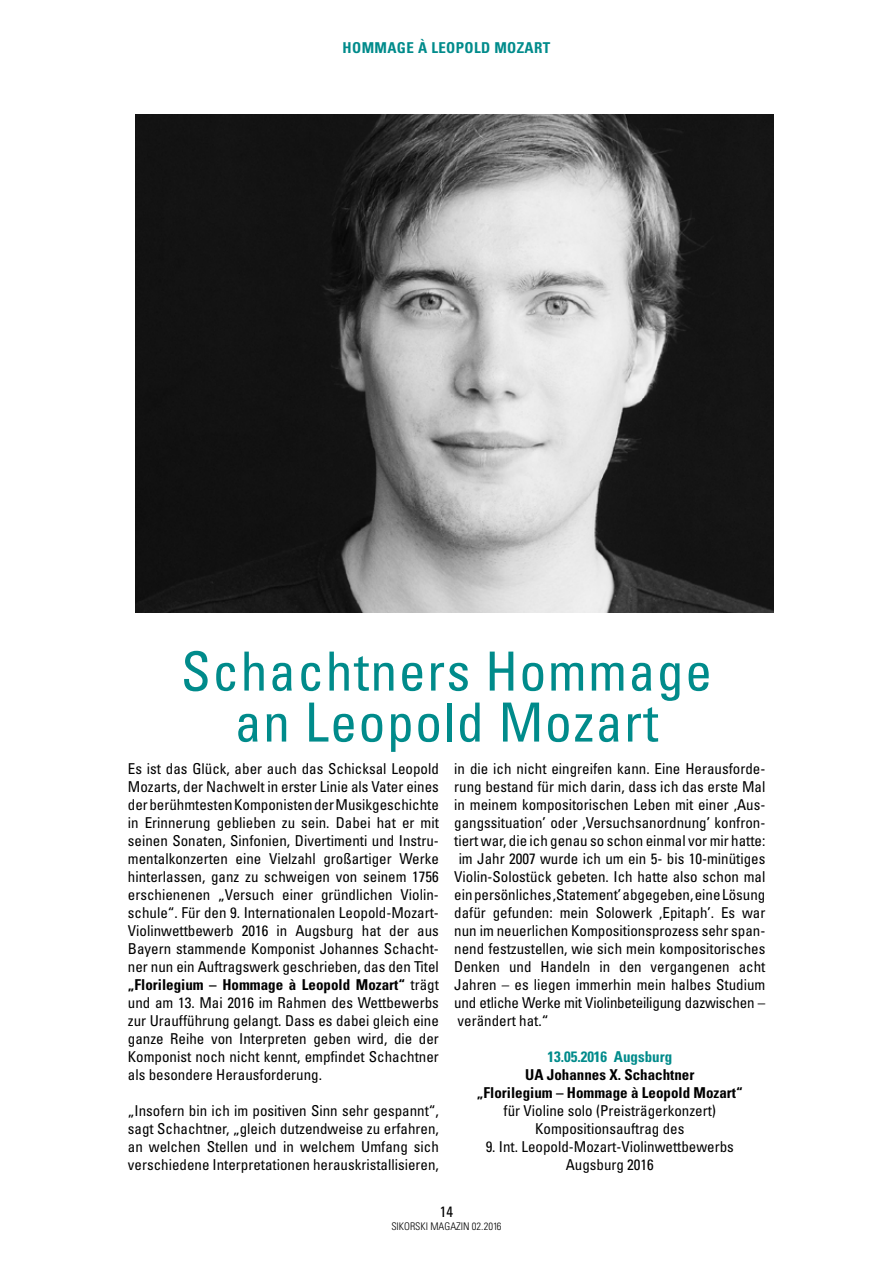
<style>
.page{position:relative;width:893px;height:1263px;background:#fff}
.page>*{position:absolute;margin:0;border:0;box-sizing:border-box;transform-origin:0 0}
.t1{font:condensed 54px/51px "Univers LT Std";letter-spacing:.025em;color:#008b8b;text-align:center}
.t2{font:condensed 15px/18px "Univers LT Std";color:#000;text-align:justify}
.t3{font:700 condensed 15px/18px "Univers LT Std";color:#000;text-align:center}
.t4{font:700 condensed 15px "Univers LT Std";letter-spacing:.025em;color:#008b8b}
.t5{font:700 condensed 15px "Univers LT Std";color:#008b8b}
.t6{font:300 condensed 10.5px "Univers LT Std";color:#000}
.s1{font-weight:700}
</style>
<div class="page">
<img style="left:135px;top:115px;width:638px;height:497px">
<p class="t4" style="left:343px;top:39px;width:209px">HOMMAGE À LEOPOLD MOZART</p>
<h1 class="t1" style="left:181px;top:645px;width:533px">Schachtners Hommage an Leopold Mozart</h1>
<p class="t2" style="left:128px;top:759px;width:313px">Es ist das Glück, aber auch das Schicksal Leopold Mozarts, der Nachwelt in erster Linie als Vater eines der berühmtesten Komponisten der Musikgeschichte in Erinnerung geblieben zu sein. Dabei hat er mit seinen Sonaten, Sinfonien, Divertimenti und Instru&shy;mentalkonzerten eine Vielzahl großartiger Werke hinterlassen, ganz zu schweigen von seinem 1756 erschienenen „Versuch einer gründlichen Violin&shy;schule“. Für den 9. Internationalen Leopold-Mozart-Violinwettbewerb 2016 in Augsburg hat der aus Bayern stammende Komponist Johannes Schacht&shy;ner nun ein Auftragswerk geschrieben, das den Titel <span class="s1">„Florilegium – Hommage à Leopold Mozart“</span> trägt und am 13. Mai 2016 im Rahmen des Wettbewerbs zur Uraufführung gelangt. Dass es dabei gleich eine ganze Reihe von Interpreten geben wird, die der Komponist noch nicht kennt, empfindet Schachtner als besondere Herausforderung.</p>
<p class="t2" style="left:128px;top:1101px;width:313px">„Insofern bin ich im positiven Sinn sehr gespannt“, sagt Schachtner, „gleich dutzendweise zu erfahren, an welchen Stellen und in welchem Umfang sich verschiedene Interpretationen herauskristallisieren,</p>
<p class="t2" style="left:454px;top:759px;width:313px">in die ich nicht eingreifen kann. Eine Herausforde&shy;rung bestand für mich darin, dass ich das erste Mal in meinem kompositorischen Leben mit einer ‚Aus&shy;gangssituation’ oder ‚Versuchsanordnung’ konfron&shy;tiert war, die ich genau so schon einmal vor mir hatte: im Jahr 2007 wurde ich um ein 5- bis 10-minütiges Violin-Solostück gebeten. Ich hatte also schon mal ein persönliches ‚Statement’ abgegeben, eine Lösung dafür gefunden: mein Solowerk ‚Epitaph’. Es war nun im neuerlichen Kompositionsprozess sehr span&shy;nend festzustellen, wie sich mein kompositorisches Denken und Handeln in den vergangenen acht Jahren – es liegen immerhin mein halbes Studium und etliche Werke mit Violinbeteiligung dazwischen – verändert hat.“</p>
<p class="t5" style="left:547px;top:1047px;width:126px">13.05.2016 Augsburg</p>
<p class="t3" style="left:477px;top:1066px;width:267px">UA Johannes X. Schachtner<br>„Florilegium – Hommage à Leopold Mozart“</p>
<p class="t2" style="left:504px;top:1101px;width:214px;text-align:center">für Violine solo (Preisträgerkonzert)<br>Kompositionsauftrag des</p>
<p class="t2" style="left:486px;top:1137px;width:250px;text-align:center">9. Int. Leopold-Mozart-Violinwettbewerbs<br>Augsburg 2016</p>
<p class="t2" style="left:440px;top:1202px;width:15px">14</p>
<p class="t6" style="left:391px;top:1219px;width:112px">SIKORSKI MAGAZIN 02.2016</p>
</div>
